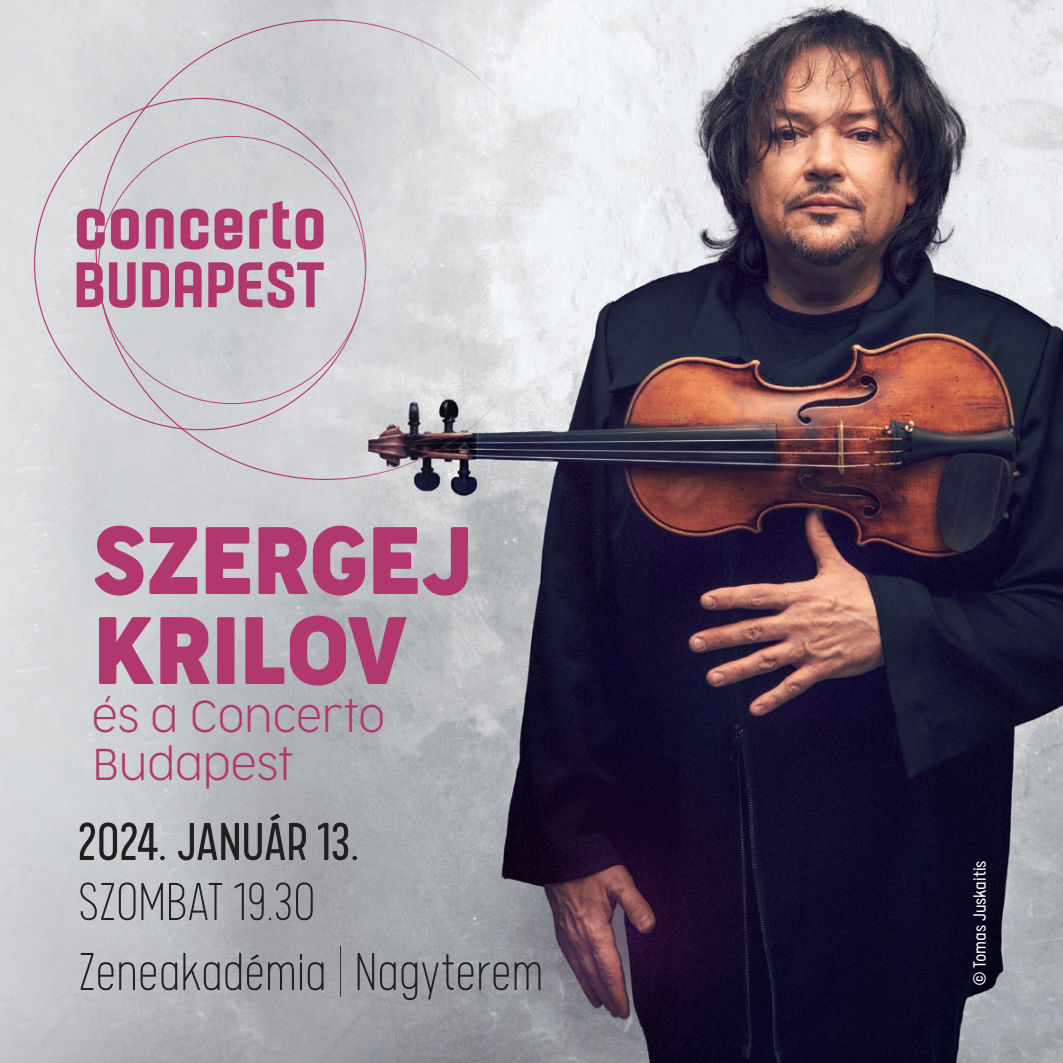
<style>
.page{position:relative;width:1063px;height:1063px;background:#fff}
.page>*{position:absolute;margin:0;border:0;box-sizing:border-box;transform-origin:0 0}
.t1{font:90px/90px "Cocogoose Narrow";letter-spacing:-.025em;color:#b1386e}
.t2{font:200 60px/70px "Calps Slim";letter-spacing:-.025em;color:#231f20}
.t3{font:300 60px "Calps Slim";letter-spacing:-.02em;color:#231f20}
.t4{font:200 42px/48px "Cocogoose Narrow";letter-spacing:-.01em;color:#b1386e}
.t5{font:300 20px "Calps Concerto";color:#fff}
.s1{font-weight:100}
</style>
<div class="page">
<img style="left:0;top:0;width:1063px;height:1063px">
<div style="left:34px;top:98px;width:62px;height:332px;background:#dbdcdd"></div>
<svg style="left:96px;top:19px;width:460px;height:461px;background:#d1d0d3"></svg>
<svg style="left:77px;top:201px;width:247px;height:107px;background:#c18aa4"></svg>
<h1 class="t1" style="left:92px;top:517px;width:383px">SZERGEJ<br>KRILOV</h1>
<p class="t4" style="left:92px;top:692px;width:295px">és a Concerto<br>Budapest</p>
<p class="t3" style="left:77px;top:807px;width:284px">2024. JANUÁR 13.</p>
<p class="t2" style="left:77px;top:866px;width:468px">SZOMBAT 19.30<br>Zeneakadémia <span class="s1">|</span> Nagyterem</p>
<p class="t5" style="left:968px;top:986px;width:127px;rotate:-90deg">© Tomas Juskaitis</p>
</div>
